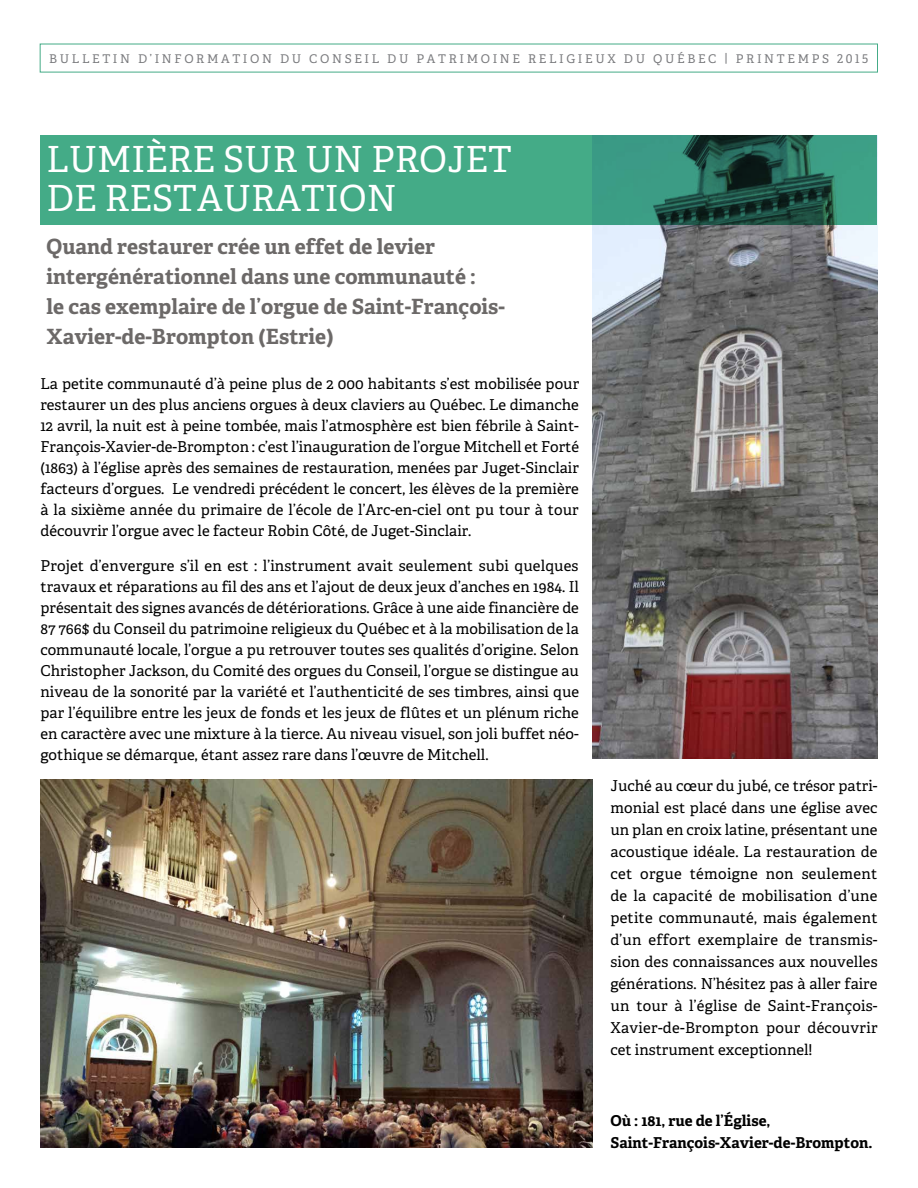
<style>
.page{position:relative;width:918px;height:1188px;background:#fff}
.page>*{position:absolute;margin:0;border:0;box-sizing:border-box;transform-origin:0 0}
.t1{font:36px/39px "Adelle";color:#fff}
.t2{font:700 21px/30px "Adelle";color:#6c6968}
.t3{font:15px/21px "Adelle";color:#000;text-align:justify}
.t4{font:700 15px/22px "Adelle";color:#000}
.t5{font:12px "Adelle";letter-spacing:.22em;color:#797a7d}
</style>
<div class="page">
<img style="left:592px;top:225px;width:286px;height:533px">
<img style="left:40px;top:780px;width:552px;height:368px">
<svg style="left:40px;top:135px;width:838px;height:90px;background:#3b987a"></svg>
<p class="t5" style="left:49px;top:50px;width:821px">BULLETIN D’INFORMATION DU CONSEIL DU PATRIMOINE RELIGIEUX DU QUÉBEC | PRINTEMPS 2015</p>
<h1 class="t1" style="left:46px;top:138px;width:467px">LUMIÈRE SUR UN PROJET<br>DE RESTAURATION</h1>
<h2 class="t2" style="left:46px;top:231px;width:460px">Quand restaurer crée un effet de levier intergénérationnel dans une communauté :<br>le cas exemplaire de l’orgue de Saint-François-Xavier-de-Brompton (Estrie)</h2>
<p class="t3" style="left:40px;top:373px;width:540px">La petite communauté d’à peine plus de 2 000 habitants s’est mobilisée pour restaurer un des plus anciens orgues à deux claviers au Québec. Le dimanche 12 avril, la nuit est à peine tombée, mais l’atmosphère est bien fébrile à Saint-François-Xavier-de-Brompton : c’est l’inauguration de l’orgue Mitchell et Forté (1863) à l’église après des semaines de restauration, menées par Juget-Sinclair facteurs d’orgues. Le vendredi précédent le concert, les élèves de la première à la sixième année du primaire de l’école de l’Arc-en-ciel ont pu tour à tour découvrir l’orgue avec le facteur Robin Côté, de Juget-Sinclair.</p>
<p class="t3" style="left:40px;top:554px;width:540px">Projet d’envergure s’il en est : l’instrument avait seulement subi quelques travaux et réparations au fil des ans et l’ajout de deux jeux d’anches en 1984. Il présentait des signes avancés de détériorations. Grâce à une aide financière de 87 766$ du Conseil du patrimoine religieux du Québec et à la mobilisation de la communauté locale, l’orgue a pu retrouver toutes ses qualités d’origine. Selon Christopher Jackson, du Comité des orgues du Conseil, l’orgue se distingue au niveau de la sonorité par la variété et l’authenticité de ses timbres, ainsi que par l’équilibre entre les jeux de fonds et les jeux de flûtes et un plénum riche en caractère avec une mixture à la tierce. Au niveau visuel, son joli buffet néo&shy;gothique se démarque, étant assez rare dans l’œuvre de Mitchell.</p>
<p class="t3" style="left:610px;top:774px;width:269px;line-height:22px">Juché au cœur du jubé, ce trésor patri&shy;monial est placé dans une église avec un plan en croix latine, présentant une acoustique idéale. La restauration de cet orgue témoigne non seulement de la capacité de mobilisation d’une petite communauté, mais également d’un effort exemplaire de transmis&shy;sion des connaissances aux nouvelles générations. N’hésitez pas à aller faire un tour à l’église de Saint-François-Xavier-de-Brompton pour découvrir cet instrument exceptionnel!</p>
<p class="t4" style="left:610px;top:1109px;width:263px">Où : 181, rue de l’Église,<br>Saint-François-Xavier-de-Brompton.</p>
</div>
